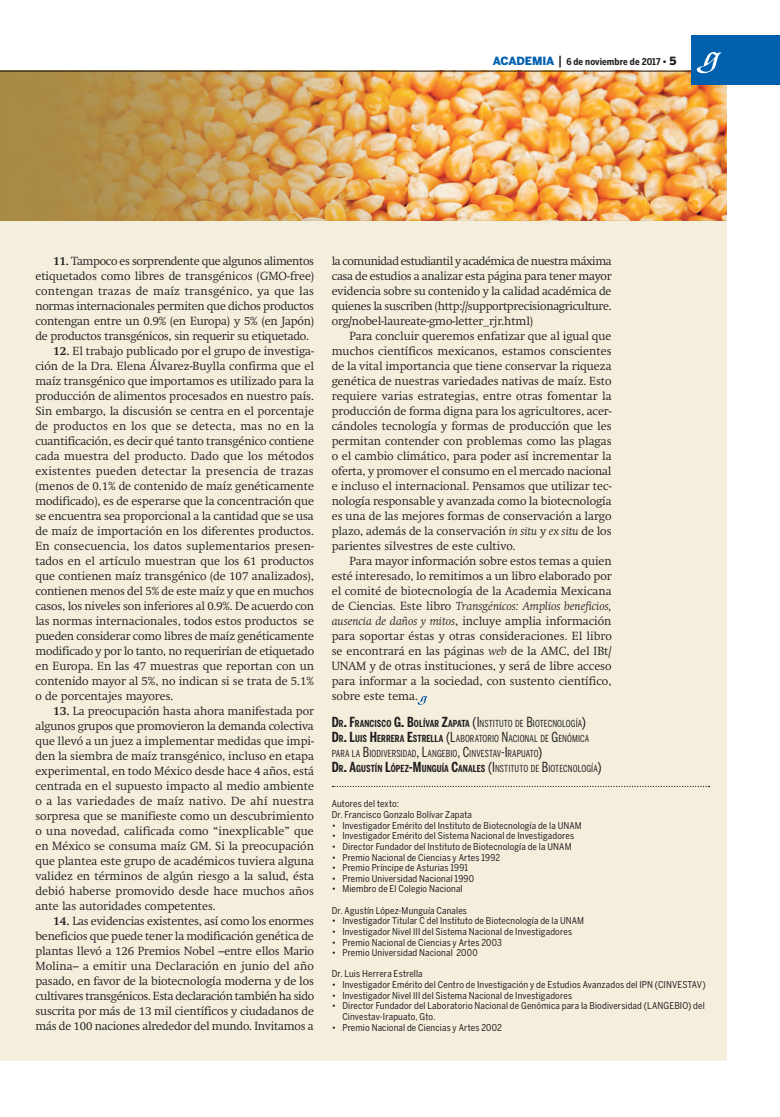
<style>
.page{position:relative;width:780px;height:1117px;background:#fff}
.page>*{position:absolute;margin:0;border:0;box-sizing:border-box;transform-origin:0 0}
._3_0_Texto{font:300 11.62px/15px "Swift";color:#231f20;text-align:justify}
._4_0_Crédito_nota{font:9.62px "Benton Sans Comp";letter-spacing:.01em;color:#231f20}
._4_0_Crédito_nota-2{font:700 9.62px "Benton Sans Comp";letter-spacing:.01em;color:#231f20}
._6_0_R_Texto{font:9.38px/10.6px "Benton Sans Cond";letter-spacing:.015em;color:#231f20}
._9_0_Folio_Fecha{font:700 9.38px "Benton Sans Cond";letter-spacing:.01em;color:#231f20}
.s1{font-family:"Benton Sans";font-weight:900;font-size:11.25px;color:#0160ae}
.s2{font-weight:500;font-size:12.5px}
.s3{font-family:"Benton Sans";font-weight:900}
.s4{font-family:"Benton Sans";font-weight:900;font-size:11.25px}
.s5{font-weight:700}
.s6{font-style:italic}
.s7{font-weight:700;font-size:13.75px}
.s8{font-size:13.75px}
.s9{font-weight:400;font-size:13.75px}
.s10{font-weight:400}
</style>
<div class="page">
<div style="left:0;top:221px;width:726px;height:839px;background:#f4efdd"></div>
<svg style="left:332px;top:785px;width:377px;height:1px"></svg>
<img style="left:0;top:72px;width:726px;height:149px">
<hr style="left:0;top:71px;width:726px;height:1px;background:#231f20">
<div style="left:691px;top:35px;width:88px;height:50px;background:#0160ae"></div>
<svg style="left:696px;top:52px;width:26px;height:21px"></svg>
<svg style="left:417px;top:695px;width:10px;height:9px"></svg>
<p class="_9_0_Folio_Fecha" style="left:492px;top:56px;width:185px"><span class="s1">ACADEMIA</span> <span class="s2">|</span> 6 de noviembre de 2017 <span class="s3">•</span> <span class="s4">5</span></p>
<p class="_3_0_Texto" style="left:35px;top:253px;width:280px;text-indent:18px"><span class="s5">11.</span> Tampoco es sorprendente que algunos alimentos etiquetados como libres de transgénicos (GMO-free) contengan trazas de maíz transgénico, ya que las normas internacionales permiten que dichos productos contengan entre un 0.9% (en Europa) y 5% (en Japón) de productos transgénicos, sin requerir su etiquetado.</p>
<p class="_3_0_Texto" style="left:35px;top:343px;width:280px;text-indent:18px"><span class="s5">12.</span> El trabajo publicado por el grupo de investiga&shy;ción de la Dra. Elena Álvarez-Buylla confirma que el maíz transgénico que importamos es utilizado para la producción de alimentos procesados en nuestro país.<br>Sin embargo, la discusión se centra en el porcentaje de productos en los que se detecta, mas no en la cuantificación, es decir qué tanto transgénico contiene cada muestra del producto. Dado que los métodos existentes pueden detectar la presencia de trazas (menos de 0.1% de contenido de maíz genéticamente modificado), es de esperarse que la concentración que se encuentra sea proporcional a la cantidad que se usa de maíz de importación en los diferentes productos.<br>En consecuencia, los datos suplementarios presen&shy;tados en el artículo muestran que los 61 productos que contienen maíz transgénico (de 107 analizados), contienen menos del 5% de este maíz y que en muchos casos, los niveles son inferiores al 0.9%. De acuerdo con las normas internacionales, todos estos productos se pueden considerar como libres de maíz genéticamente modificado y por lo tanto, no requerirían de etiquetado en Europa. En las 47 muestras que reportan con un contenido mayor al 5%, no indican si se trata de 5.1% o de porcentajes mayores.</p>
<p class="_3_0_Texto" style="left:35px;top:703px;width:280px;text-indent:18px"><span class="s5">13.</span> La preocupación hasta ahora manifestada por algunos grupos que promovieron la demanda colectiva que llevó a un juez a implementar medidas que impi&shy;den la siembra de maíz transgénico, incluso en etapa experimental, en todo México desde hace 4 años, está centrada en el supuesto impacto al medio ambiente o a las variedades de maíz nativo. De ahí nuestra sorpresa que se manifieste como un descubrimiento o una novedad, calificada como “inexplicable” que en México se consuma maíz GM. Si la preocupación que plantea este grupo de académicos tuviera alguna validez en términos de algún riesgo a la salud, ésta debió haberse promovido desde hace muchos años ante las autoridades competentes.</p>
<p class="_3_0_Texto" style="left:35px;top:913px;width:280px;text-indent:18px"><span class="s5">14.</span> Las evidencias existentes, así como los enormes beneficios que puede tener la modificación genética de plantas llevó a 126 Premios Nobel –entre ellos Mario Molina– a emitir una Declaración en junio del año pasado, en favor de la biotecnología moderna y de los cultivares transgénicos. Esta declaración también ha sido suscrita por más de 13 mil científicos y ciudadanos de más de 100 naciones alrededor del mundo. Invitamos a</p>
<p class="_3_0_Texto" style="left:332px;top:253px;width:281px">la comunidad estudiantil y académica de nuestra máxima casa de estudios a analizar esta página para tener mayor evidencia sobre su contenido y la calidad académica de quienes la suscriben (http://supportprecisionagriculture. org/nobel-laureate-gmo-letter_rjr.html)</p>
<p class="_3_0_Texto" style="left:332px;top:328px;width:281px;text-indent:18px">Para concluir queremos enfatizar que al igual que muchos científicos mexicanos, estamos conscientes de la vital importancia que tiene conservar la riqueza genética de nuestras variedades nativas de maíz. Esto requiere varias estrategias, entre otras fomentar la producción de forma digna para los agricultores, acer&shy;cándoles tecnología y formas de producción que les permitan contender con problemas como las plagas o el cambio climático, para poder así incrementar la oferta, y promover el consumo en el mercado nacional e incluso el internacional. Pensamos que utilizar tec&shy;nología responsable y avanzada como la biotecnología es una de las mejores formas de conservación a largo plazo, además de la conservación <span class="s6">in situ</span> y <span class="s6">ex situ</span> de los parientes silvestres de este cultivo.</p>
<p class="_3_0_Texto" style="left:332px;top:553px;width:281px;text-indent:18px">Para mayor información sobre estos temas a quien esté interesado, lo remitimos a un libro elaborado por el comité de biotecnología de la Academia Mexicana de Ciencias. Este libro <span class="s6">Transgénicos: Amplios beneficios, ausencia de daños y mitos</span>, incluye amplia información para soportar éstas y otras consideraciones. El libro se encontrará en las páginas <span class="s6">web</span> de la AMC, del IBt/ UNAM y de otras instituciones, y será de libre acceso para informar a la sociedad, con sustento científico, sobre este tema.</p>
<p class="_4_0_Crédito_nota" style="left:332px;top:718px;width:256px"><span class="s7">D</span><span class="s5">R</span><span class="s7">. F</span><span class="s5">RANCISCO</span> <span class="s7">G. B</span><span class="s5">OLÍVAR</span> <span class="s7">Z</span><span class="s5">APATA</span> <span class="s8">(I</span>NSTITUTO DE <span class="s8">B</span>IOTECNOLOGÍA<span class="s8">)</span></p>
<p class="_4_0_Crédito_nota" style="left:332px;top:733px;width:259px"><span class="s7">D</span><span class="s5">R</span><span class="s7">. L</span><span class="s5">UIS</span> <span class="s7">H</span><span class="s5">ERRERA</span> <span class="s7">E</span><span class="s5">STRELLA</span> <span class="s8">(L</span>ABORATORIO <span class="s8">N</span>ACIONAL DE <span class="s8">G</span>ENÓMICA</p>
<p class="_4_0_Crédito_nota" style="left:332px;top:748px;width:212px">PARA LA <span class="s8">B</span>IODIVERSIDAD<span class="s8">, L</span>ANGEBIO<span class="s8">, C</span>INVESTAV<span class="s8">-I</span>RAPUATO<span class="s8">)</span></p>
<p class="_4_0_Crédito_nota-2" style="left:332px;top:763px;width:271px"><span class="s8">D</span>R<span class="s8">. A</span>GUSTÍN <span class="s8">L</span>ÓPEZ<span class="s8">-M</span>UNGUÍA <span class="s8">C</span>ANALES <span class="s9">(I</span><span class="s10">NSTITUTO DE</span> <span class="s9">B</span><span class="s10">IOTECNOLOGÍA</span><span class="s9">)</span></p>
<p class="_6_0_R_Texto" style="left:332px;top:798px;width:69px">Autores del texto:</p>
<p class="_6_0_R_Texto" style="left:332px;top:809px;width:142px">Dr. Francisco Gonzalo Bolívar Zapata</p>
<p class="_6_0_R_Texto" style="left:332px;top:819px;width:251px">• Investigador Emérito del Instituto de Biotecnología de la UNAM</p>
<p class="_6_0_R_Texto" style="left:332px;top:830px;width:244px">• Investigador Emérito del Sistema Nacional de Investigadores</p>
<p class="_6_0_R_Texto" style="left:332px;top:840px;width:241px">• Director Fundador del Instituto de Biotecnología de la UNAM</p>
<p class="_6_0_R_Texto" style="left:332px;top:851px;width:170px">• Premio Nacional de Ciencias y Artes 1992</p>
<p class="_6_0_R_Texto" style="left:332px;top:862px;width:138px">• Premio Príncipe de Asturias 1991</p>
<p class="_6_0_R_Texto" style="left:332px;top:872px;width:144px">• Premio Universidad Nacional 1990</p>
<p class="_6_0_R_Texto" style="left:332px;top:883px;width:132px">• Miembro de El Colegio Nacional</p>
<p class="_6_0_R_Texto" style="left:332px;top:904px;width:137px">Dr. Agustín López-Munguía Canales</p>
<p class="_6_0_R_Texto" style="left:332px;top:915px;width:254px">• Investigador Titular C del Instituto de Biotecnología de la UNAM</p>
<p class="_6_0_R_Texto" style="left:332px;top:925px;width:242px">• Investigador Nivel III del Sistema Nacional de Investigadores</p>
<p class="_6_0_R_Texto" style="left:332px;top:936px;width:172px">• Premio Nacional de Ciencias y Artes 2003</p>
<p class="_6_0_R_Texto" style="left:332px;top:947px;width:147px">• Premio Universidad Nacional 2000</p>
<p class="_6_0_R_Texto" style="left:332px;top:968px;width:92px">Dr. Luis Herrera Estrella</p>
<p class="_6_0_R_Texto" style="left:332px;top:979px;width:375px">• Investigador Emérito del Centro de Investigación y de Estudios Avanzados del IPN (CINVESTAV)</p>
<p class="_6_0_R_Texto" style="left:332px;top:989px;width:242px">• Investigador Nivel III del Sistema Nacional de Investigadores</p>
<p class="_6_0_R_Texto" style="left:342px;top:1000px;width:364px;text-indent:-11px">• Director Fundador del Laboratorio Nacional de Genómica para la Biodiversidad (LANGEBIO) del<br>Cinvestav-Irapuato, Gto.</p>
<p class="_6_0_R_Texto" style="left:332px;top:1021px;width:172px">• Premio Nacional de Ciencias y Artes 2002</p>
</div>
